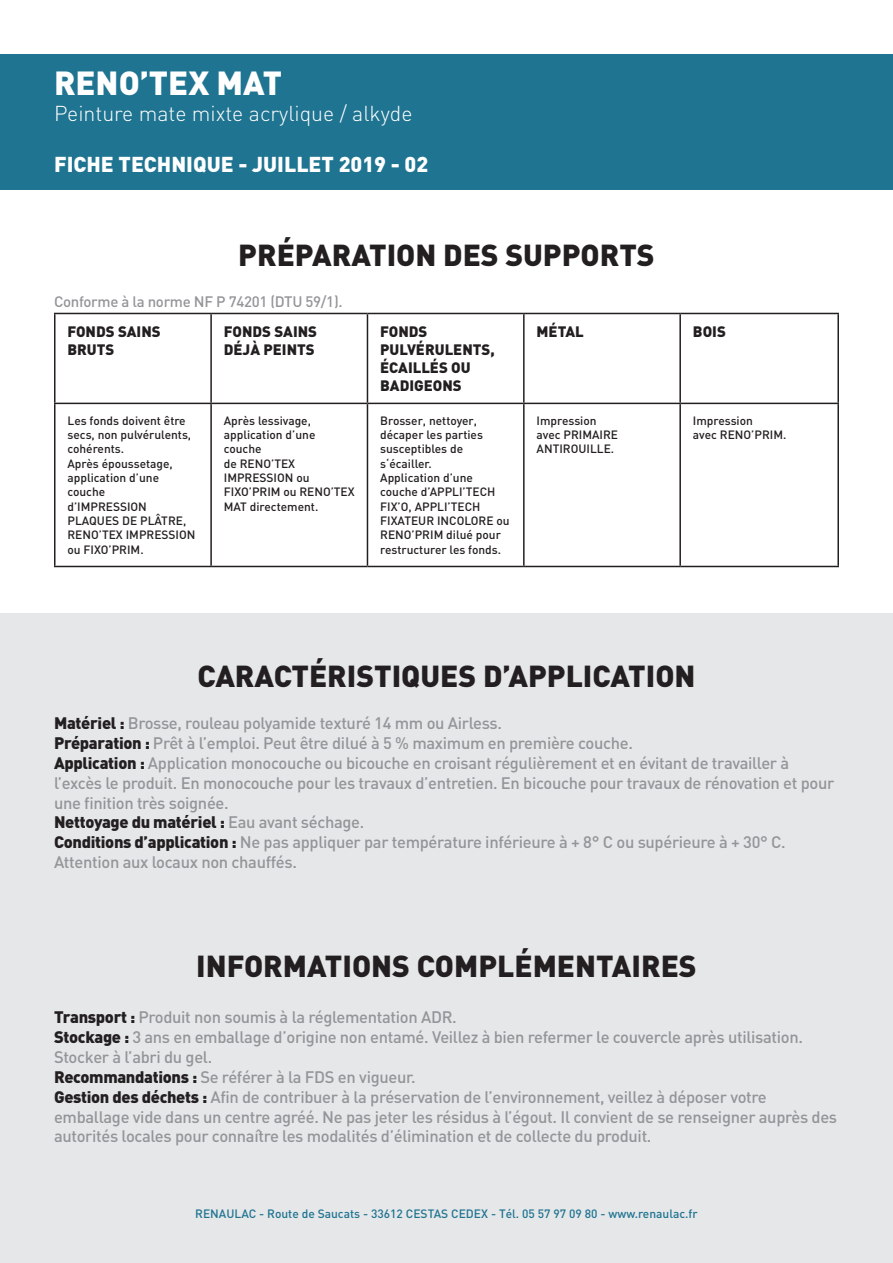
<style>
.page{position:relative;width:893px;height:1263px;background:#fff}
.page>*{position:absolute;margin:0;border:0;box-sizing:border-box;transform-origin:0 0}
.t1{font:900 33px "DIN";color:#fff}
.t2{font:900 30px "DIN";color:#231f20}
.t3{font:300 21.3px "DIN";color:#fff}
.t4{font:900 21.3px "DIN";color:#fff}
.t5{font:500 16.5px/19.8px "DIN";letter-spacing:-.02em;color:#939598}
.t6{font:900 15px/18px "DIN";color:#231f20}
.t7{font:500 15px "DIN";letter-spacing:-.02em;color:#939598}
.t8{font:500 12px/14.4px "DIN";color:#231f20}
.t9{font:500 12px "DIN";color:#1f7491}
.s1{font-weight:900;color:#231f20}
</style>
<div class="page">
<div style="left:0;top:614px;width:893px;height:649px;background:#e6e7e9"></div>
<div style="left:0;top:54px;width:893px;height:135px;background:#1f7491"></div>
<hr style="left:54px;top:313px;width:157px;height:1px;background:#231f20">
<hr style="left:54px;top:314px;width:2px;height:89px;background:#231f20">
<hr style="left:211px;top:313px;width:156px;height:1px;background:#231f20">
<hr style="left:210px;top:314px;width:2px;height:89px;background:#231f20">
<hr style="left:367px;top:313px;width:157px;height:1px;background:#231f20">
<hr style="left:367px;top:314px;width:1px;height:89px;background:#231f20">
<hr style="left:524px;top:313px;width:156px;height:1px;background:#231f20">
<hr style="left:523px;top:314px;width:2px;height:89px;background:#231f20">
<hr style="left:680px;top:313px;width:159px;height:1px;background:#231f20">
<hr style="left:679px;top:314px;width:2px;height:89px;background:#231f20">
<hr style="left:837px;top:314px;width:2px;height:89px;background:#231f20">
<hr style="left:54px;top:403px;width:157px;height:1px;background:#231f20">
<hr style="left:54px;top:404px;width:2px;height:162px;background:#231f20">
<hr style="left:211px;top:403px;width:156px;height:1px;background:#231f20">
<hr style="left:210px;top:404px;width:2px;height:162px;background:#231f20">
<hr style="left:367px;top:403px;width:157px;height:1px;background:#231f20">
<hr style="left:367px;top:404px;width:1px;height:162px;background:#231f20">
<hr style="left:524px;top:403px;width:156px;height:1px;background:#231f20">
<hr style="left:523px;top:404px;width:2px;height:162px;background:#231f20">
<hr style="left:680px;top:403px;width:159px;height:1px;background:#231f20">
<hr style="left:679px;top:404px;width:2px;height:162px;background:#231f20">
<hr style="left:837px;top:404px;width:2px;height:162px;background:#231f20">
<hr style="left:54px;top:566px;width:157px;height:1px;background:#231f20">
<hr style="left:211px;top:566px;width:156px;height:1px;background:#231f20">
<hr style="left:367px;top:566px;width:157px;height:1px;background:#231f20">
<hr style="left:524px;top:566px;width:156px;height:1px;background:#231f20">
<hr style="left:680px;top:566px;width:159px;height:1px;background:#231f20">
<h1 class="t1" style="left:54px;top:61px;width:230px">RENO’TEX MAT</h1>
<p class="t3" style="left:54px;top:100px;width:360px">Peinture mate mixte acrylique / alkyde</p>
<p class="t4" style="left:54px;top:150px;width:376px">FICHE TECHNIQUE - JUILLET 2019 - 02</p>
<h2 class="t2" style="left:238px;top:235px;width:418px">PRÉPARATION DES SUPPORTS</h2>
<p class="t7" style="left:54px;top:292px;width:290px">Conforme à la norme NF P 74201 (DTU 59/1).</p>
<p class="t6" style="left:67px;top:322px;width:95px">FONDS SAINS<br>BRUTS</p>
<p class="t6" style="left:224px;top:322px;width:95px">FONDS SAINS<br>DÉJÀ PEINTS</p>
<p class="t6" style="left:380px;top:322px;width:116px">FONDS<br>PULVÉRULENTS,<br>ÉCAILLÉS OU<br>BADIGEONS</p>
<p class="t6" style="left:537px;top:322px;width:49px">MÉTAL</p>
<p class="t6" style="left:693px;top:322px;width:34px">BOIS</p>
<p class="t8" style="left:67px;top:413px;width:129px">Les fonds doivent être secs, non pulvérulents, cohérents.<br>Après époussetage, application d’une couche<br>d’IMPRESSION<br>PLAQUES DE PLÂTRE,<br>RENO’TEX IMPRESSION ou FIXO’PRIM.</p>
<p class="t8" style="left:224px;top:413px;width:132px">Après lessivage, application d’une couche<br>de RENO’TEX<br>IMPRESSION ou<br>FIXO’PRIM ou RENO’TEX<br>MAT directement.</p>
<p class="t8" style="left:380px;top:413px;width:131px">Brosser, nettoyer, décaper les parties susceptibles de s‘écailler.<br>Application d’une couche d’APPLI’TECH<br>FIX’O, APPLI’TECH<br>FIXATEUR INCOLORE ou<br>RENO’PRIM dilué pour restructurer les fonds.</p>
<p class="t8" style="left:537px;top:413px;width:83px">Impression avec PRIMAIRE<br>ANTIROUILLE.</p>
<p class="t8" style="left:693px;top:413px;width:95px">Impression<br>avec RENO’PRIM.</p>
<h2 class="t2" style="left:197px;top:656px;width:500px">CARACTÉRISTIQUES D’APPLICATION</h2>
<p class="t5" style="left:54px;top:713px;width:782px"><span class="s1">Matériel :</span> Brosse, rouleau polyamide texturé 14 mm ou Airless.<br><span class="s1">Préparation :</span> Prêt à l’emploi. Peut être dilué à 5 % maximum en première couche.<br><span class="s1">Application :</span> Application monocouche ou bicouche en croisant régulièrement et en évitant de travailler à l’excès le produit. En monocouche pour les travaux d’entretien. En bicouche pour travaux de rénovation et pour une finition très soignée.<br><span class="s1">Nettoyage du matériel :</span> Eau avant séchage.<br><span class="s1">Conditions d’application :</span> Ne pas appliquer par température inférieure à + 8° C ou supérieure à + 30° C.<br>Attention aux locaux non chauffés.</p>
<h2 class="t2" style="left:196px;top:946px;width:502px">INFORMATIONS COMPLÉMENTAIRES</h2>
<p class="t5" style="left:54px;top:1007px;width:785px"><span class="s1">Transport :</span> Produit non soumis à la réglementation ADR.<br><span class="s1">Stockage :</span> 3 ans en emballage d’origine non entamé. Veillez à bien refermer le couvercle après utilisation.<br>Stocker à l’abri du gel.<br><span class="s1">Recommandations :</span> Se référer à la FDS en vigueur.<br><span class="s1">Gestion des déchets :</span> Afin de contribuer à la préservation de l’environnement, veillez à déposer votre emballage vide dans un centre agréé. Ne pas jeter les résidus à l’égout. Il convient de se renseigner auprès des autorités locales pour connaître les modalités d’élimination et de collecte du produit.</p>
<p class="t9" style="left:195px;top:1205px;width:504px">RENAULAC - Route de Saucats - 33612 CESTAS CEDEX - Tél. 05 57 97 09 80 - www.renaulac.fr</p>
</div>
